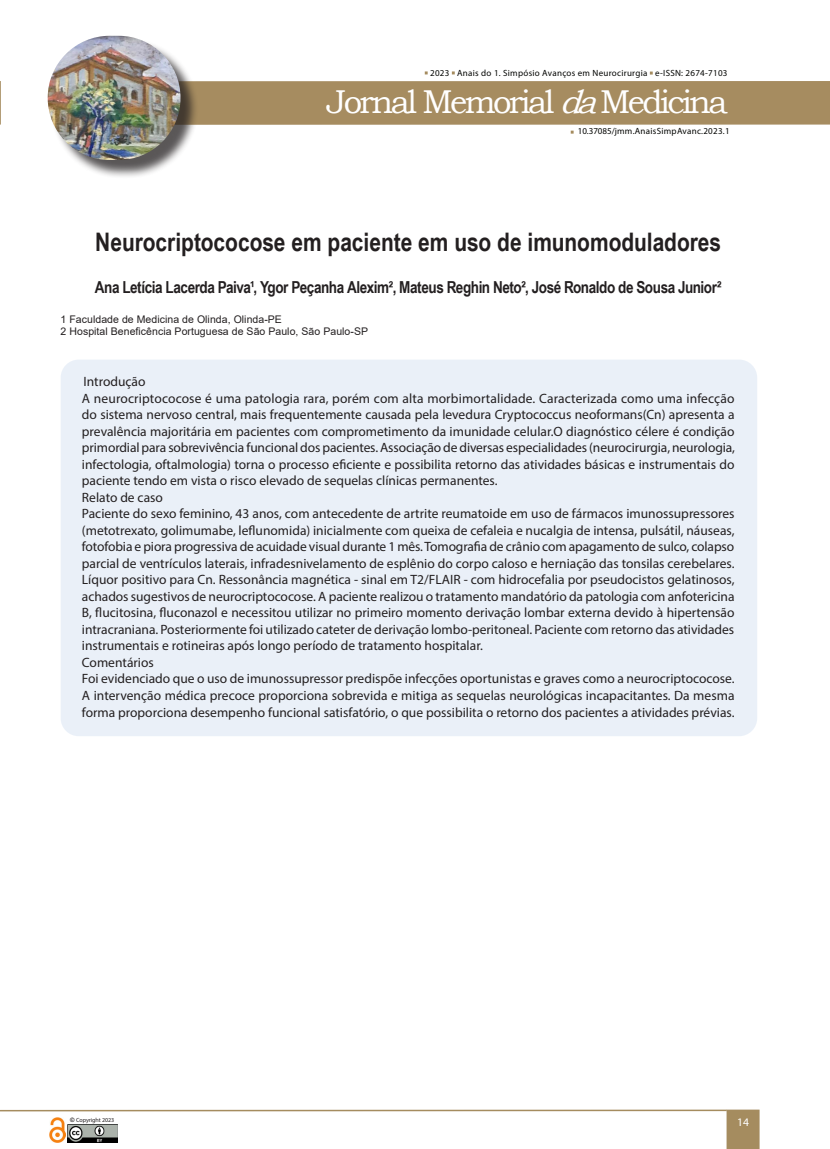
<style>
.page{position:relative;width:830px;height:1149px;background:#fff}
.page>*{position:absolute;margin:0;border:0;box-sizing:border-box;transform-origin:0 0}
.t1{font:33px "Bookman Old Style";letter-spacing:-.08em;color:#fff}
.t2{font:700 25.5px "Arial Narrow";color:#231f20}
.t3{font:700 16.5px "Arial Narrow";letter-spacing:-.025em;color:#231f20}
.texto{font:13.5px/16.5px "Myriad Pro";color:#231f20;text-align:justify}
.t4{font:11.55px "Myriad Pro";color:#fff}
.texto-2{font:10.5px "Arial";letter-spacing:.005em;color:#231f20}
.t5{font:9px "Myriad Pro";letter-spacing:.03em;color:#040503}
.t6{font:6px "Myriad Pro";letter-spacing:-.005em;color:#231f20}
.s1{font-style:italic}
.s2{font-style:inherit}
.s3{font-family:"Arial";font-weight:700}
</style>
<div class="page">
<hr style="left:0;top:81px;width:1px;height:44px;background:#a68c60">
<div style="left:56px;top:81px;width:773px;height:44px;background:#a68c60"></div>
<svg style="left:726px;top:1109px;width:33px;height:39px"></svg>
<hr style="left:0;top:1109px;width:726px;height:1px;background:#a58c5f">
<img style="left:67px;top:1124px;width:50px;height:18px">
<img style="left:49px;top:1117px;width:17px;height:25px">
<div style="left:50px;top:38px;width:149px;height:140px;background:#231f20;opacity:.75"></div>
<img style="left:48px;top:36px;width:132px;height:124px;border-radius:62px">
<div style="left:61px;top:359px;width:695px;height:377px;background:#eaf0f8;border-radius:18px"></div>
<p class="t5" style="left:430px;top:67px;width:299px">2023 Anais do 1. Simpósio Avanços em Neurocirurgia e-ISSN: 2674-7103</p>
<h1 class="t1" style="left:326px;top:80px;width:402px">Jornal Memorial <span class="s1">da</span>Medicina</h1>
<p class="t5" style="left:577px;top:126px;width:153px"><span class="s2">10.37085/</span>jmm.AnaisSimpAvanc.2023.1</p>
<p class="t2" style="left:95px;top:222px;width:627px">Neurocriptococose em paciente em uso de imunomoduladores</p>
<p class="t3" style="left:95px;top:274px;width:628px">Ana Letícia Lacerda Paiva¹, Ygor Peçanha Alexim², Mateus Reghin Neto², José Ronaldo de Sousa Junior²</p>
<p class="texto-2" style="left:61px;top:312px;width:223px">1 Faculdade de Medicina de Olinda, Olinda-PE</p>
<p class="texto-2" style="left:61px;top:324px;width:309px">2 Hospital Beneficência Portuguesa de São Paulo, São Paulo-SP</p>
<p class="texto" style="left:83px;top:373px;width:63px">Introdução</p>
<p class="texto" style="left:82px;top:389px;width:654px">A neurocriptococose é uma patologia rara, porém com alta morbimortalidade. Caracterizada como uma infecção do sistema nervoso central, mais frequentemente causada pela levedura Cryptococcus neoformans(Cn) apresenta a prevalência majoritária em pacientes com comprometimento da imunidade celular.O diagnóstico célere é condição primordial para sobrevivência funcional dos pacientes. Associação de diversas especialidades (neurocirurgia, neurologia, infectologia, oftalmologia) torna o processo eficiente e possibilita retorno das atividades básicas e instrumentais do paciente tendo em vista o risco elevado de sequelas clínicas permanentes.</p>
<p class="texto" style="left:82px;top:488px;width:82px">Relato de caso</p>
<p class="texto" style="left:82px;top:505px;width:654px">Paciente do sexo feminino, 43 anos, com antecedente de artrite reumatoide em uso de fármacos imunossupressores (metotrexato, golimumabe, leflunomida) inicialmente com queixa de cefaleia e nucalgia de intensa, pulsátil, náuseas, fotofobia e piora progressiva de acuidade visual durante 1 mês. Tomografia de crânio com apagamento de sulco, colapso parcial de ventrículos laterais, infradesnivelamento de esplênio do corpo caloso e herniação das tonsilas cerebelares.<br>Líquor positivo para Cn. Ressonância magnética - sinal em T2/FLAIR - com hidrocefalia por pseudocistos gelatinosos, achados sugestivos de neurocriptococose. A paciente realizou o tratamento mandatório da patologia com anfotericina B, flucitosina, fluconazol e necessitou utilizar no primeiro momento derivação lombar externa devido à hipertensão intracraniana. Posteriormente foi utilizado cateter de derivação lombo-peritoneal. Paciente com retorno das atividades instrumentais e rotineiras após longo período de tratamento hospitalar.</p>
<p class="texto" style="left:82px;top:653px;width:73px">Comentários</p>
<p class="texto" style="left:82px;top:670px;width:654px">Foi evidenciado que o uso de imunossupressor predispõe infecções oportunistas e graves como a neurocriptococose.<br>A intervenção médica precoce proporciona sobrevida e mitiga as sequelas neurológicas incapacitantes. Da mesma forma proporciona desempenho funcional satisfatório, o que possibilita o retorno dos pacientes a atividades prévias.</p>
<p class="t6" style="left:70px;top:1115px;width:46px"><span class="s3">©</span> Copyright 2023</p>
<p class="t4" style="left:736px;top:1114px;width:13px">14</p>
</div>
